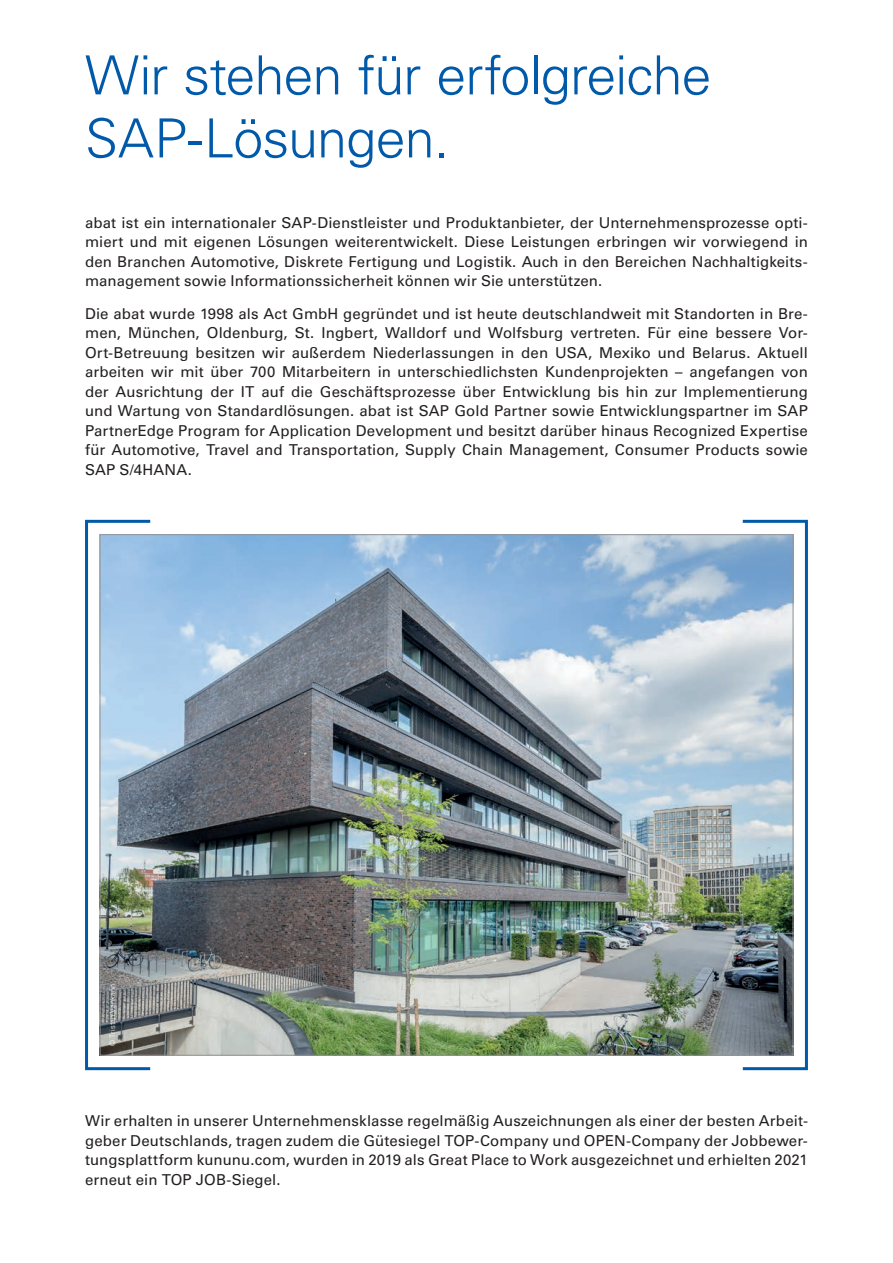
<style>
.page{position:relative;width:893px;height:1263px;background:#fff}
.page>*{position:absolute;margin:0;border:0;box-sizing:border-box;transform-origin:0 0}
.t1{font:300 54px/63px "Univers LT Std";letter-spacing:-.02em;color:#0159a9}
.t2{font:15px/19.5px "Univers LT Std";letter-spacing:.01em;color:#231f20;text-align:justify}
.t3{font:300 7.5px "Univers LT Std";letter-spacing:.015em;color:#fff}
</style>
<div class="page">
<img style="left:102px;top:536px;width:689px;height:517px">
<div style="left:85px;top:520px;width:67px;height:550px;border:3px solid #0159a9"></div>
<div style="left:741px;top:520px;width:67px;height:550px;border:3px solid #0159a9"></div>
<h1 class="t1" style="left:85px;top:44px;width:628px">Wir stehen für erfolgreiche<br>SAP-Lösungen.</h1>
<p class="t2" style="left:85px;top:213px;width:724px">abat ist ein internationaler SAP-Dienstleister und Produktanbieter, der Unternehmensprozesse opti&shy;miert und mit eigenen Lösungen weiterentwickelt. Diese Leistungen erbringen wir vorwiegend in den Branchen Automotive, Diskrete Fertigung und Logistik. Auch in den Bereichen Nachhaltigkeits&shy;management sowie Informationssicherheit können wir Sie unterstützen.</p>
<p class="t2" style="left:85px;top:303px;width:724px">Die abat wurde 1998 als Act GmbH gegründet und ist heute deutschlandweit mit Standorten in Bre&shy;men, München, Oldenburg, St. Ingbert, Walldorf und Wolfsburg vertreten. Für eine bessere Vor-Ort-Betreuung besitzen wir außerdem Niederlassungen in den USA, Mexiko und Belarus. Aktuell arbeiten wir mit über 700 Mitarbeitern in unterschiedlichsten Kundenprojekten – angefangen von der Ausrichtung der IT auf die Geschäftsprozesse über Entwicklung bis hin zur Implementierung und Wartung von Standardlösungen. abat ist SAP Gold Partner sowie Entwicklungspartner im SAP PartnerEdge Program for Application Development und besitzt darüber hinaus Recognized Expertise für Automotive, Travel and Transportation, Supply Chain Management, Consumer Products sowie SAP S/4HANA.</p>
<p class="t3" style="left:108px;top:1046px;width:64px;rotate:-90deg">© Tristan Vankann</p>
<p class="t2" style="left:85px;top:1111px;width:724px">Wir erhalten in unserer Unternehmensklasse regelmäßig Auszeichnungen als einer der besten Arbeit&shy;geber Deutschlands, tragen zudem die Gütesiegel TOP-Company und OPEN-Company der Jobbewer&shy;tungsplattform kununu.com, wurden in 2019 als Great Place to Work ausgezeichnet und erhielten 2021 erneut ein TOP JOB-Siegel.</p>
</div>
